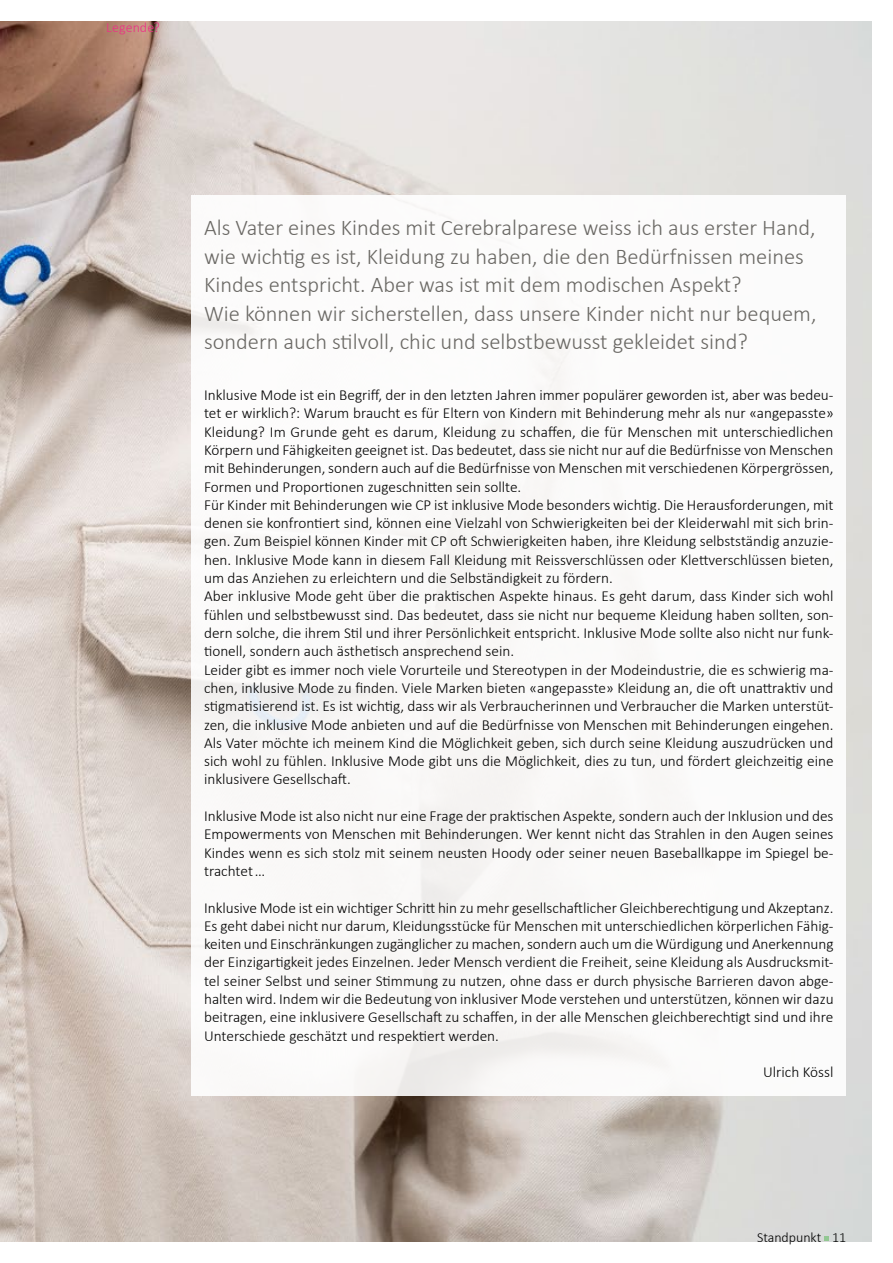
<style>
.page{position:relative;width:893px;height:1263px;background:#fff}
.page>*{position:absolute;margin:0;border:0;box-sizing:border-box;transform-origin:0 0}
.t1{font:300 22.5px/28.5px "Calibri";color:#6a6864}
.t2{font:300 15.3px/18.3px "Calibri";color:#000;text-align:justify}
.t3{font:300 13.95px "Calibri";color:#000}
.t4{font:300 13.95px "Calibri";letter-spacing:.005em;color:#ed3186}
</style>
<div class="page">
<img style="left:0;top:21px;width:872px;height:1221px">
<svg style="left:824px;top:1236px;width:5px;height:5px"></svg>
<div style="left:191px;top:195px;width:655px;height:900px;background:#fff"></div>
<p class="t4" style="left:106px;top:18px;width:55px">Legende?</p>
<p class="t1" style="left:204px;top:213px;width:614px">Als Vater eines Kindes mit Cerebralparese weiss ich aus erster Hand, wie wichtig es ist, Kleidung zu haben, die den Bedürfnissen meines Kindes entspricht. Aber was ist mit dem modischen Aspekt?<br>Wie können wir sicherstellen, dass unsere Kinder nicht nur bequem, sondern auch stilvoll, chic und selbstbewusst gekleidet sind?</p>
<p class="t2" style="left:204px;top:385px;width:631px;text-align:left">Inklusive Mode ist ein Begriff, der in den letzten Jahren immer populärer geworden ist, aber was bedeu&shy;tet er wirklich?: Warum braucht es für Eltern von Kindern mit Behinderung mehr als nur «angepasste» Kleidung? Im Grunde geht es darum, Kleidung zu schaffen, die für Menschen mit unterschiedlichen Körpern und Fähigkeiten geeignet ist. Das bedeutet, dass sie nicht nur auf die Bedürfnisse von Menschen mit Behinderungen, sondern auch auf die Bedürfnisse von Menschen mit verschiedenen Körpergrössen, Formen und Proportionen zugeschnitten sein sollte.<br>Für Kinder mit Behinderungen wie CP ist inklusive Mode besonders wichtig. Die Herausforderungen, mit denen sie konfrontiert sind, können eine Vielzahl von Schwierigkeiten bei der Kleiderwahl mit sich brin&shy;gen. Zum Beispiel können Kinder mit CP oft Schwierigkeiten haben, ihre Kleidung selbstständig anzuzie&shy;hen. Inklusive Mode kann in diesem Fall Kleidung mit Reissverschlüssen oder Klettverschlüssen bieten, um das Anziehen zu erleichtern und die Selbständigkeit zu fördern.<br>Aber inklusive Mode geht über die praktischen Aspekte hinaus. Es geht darum, dass Kinder sich wohl fühlen und selbstbewusst sind. Das bedeutet, dass sie nicht nur bequeme Kleidung haben sollten, son&shy;dern solche, die ihrem Stil und ihrer Persönlichkeit entspricht. Inklusive Mode sollte also nicht nur funk&shy;tionell, sondern auch ästhetisch ansprechend sein.<br>Leider gibt es immer noch viele Vorurteile und Stereotypen in der Modeindustrie, die es schwierig ma&shy;chen, inklusive Mode zu finden. Viele Marken bieten «angepasste» Kleidung an, die oft unattraktiv und stigmatisierend ist. Es ist wichtig, dass wir als Verbraucherinnen und Verbraucher die Marken unterstüt&shy;zen, die inklusive Mode anbieten und auf die Bedürfnisse von Menschen mit Behinderungen eingehen.<br>Als Vater möchte ich meinem Kind die Möglichkeit geben, sich durch seine Kleidung auszudrücken und sich wohl zu fühlen. Inklusive Mode gibt uns die Möglichkeit, dies zu tun, und fördert gleichzeitig eine inklusivere Gesellschaft.</p>
<p class="t2" style="left:204px;top:806px;width:631px">Inklusive Mode ist also nicht nur eine Frage der praktischen Aspekte, sondern auch der Inklusion und des Empowerments von Menschen mit Behinderungen. Wer kennt nicht das Strahlen in den Augen seines Kindes wenn es sich stolz mit seinem neusten Hoody oder seiner neuen Baseballkappe im Spiegel be&shy;trachtet…</p>
<p class="t2" style="left:204px;top:897px;width:631px">Inklusive Mode ist ein wichtiger Schritt hin zu mehr gesellschaftlicher Gleichberechtigung und Akzeptanz.<br>Es geht dabei nicht nur darum, Kleidungsstücke für Menschen mit unterschiedlichen körperlichen Fähig&shy;keiten und Einschränkungen zugänglicher zu machen, sondern auch um die Würdigung und Anerkennung der Einzigartigkeit jedes Einzelnen. Jeder Mensch verdient die Freiheit, seine Kleidung als Ausdrucksmit&shy;tel seiner Selbst und seiner Stimmung zu nutzen, ohne dass er durch physische Barrieren davon abge&shy;halten wird. Indem wir die Bedeutung von inklusiver Mode verstehen und unterstützen, können wir dazu beitragen, eine inklusivere Gesellschaft zu schaffen, in der alle Menschen gleichberechtigt sind und ihre Unterschiede geschätzt und respektiert werden.</p>
<p class="t2" style="left:763px;top:1062px;width:72px">Ulrich Kössl</p>
<p class="t3" style="left:757px;top:1229px;width:91px">Standpunkt 11</p>
</div>
